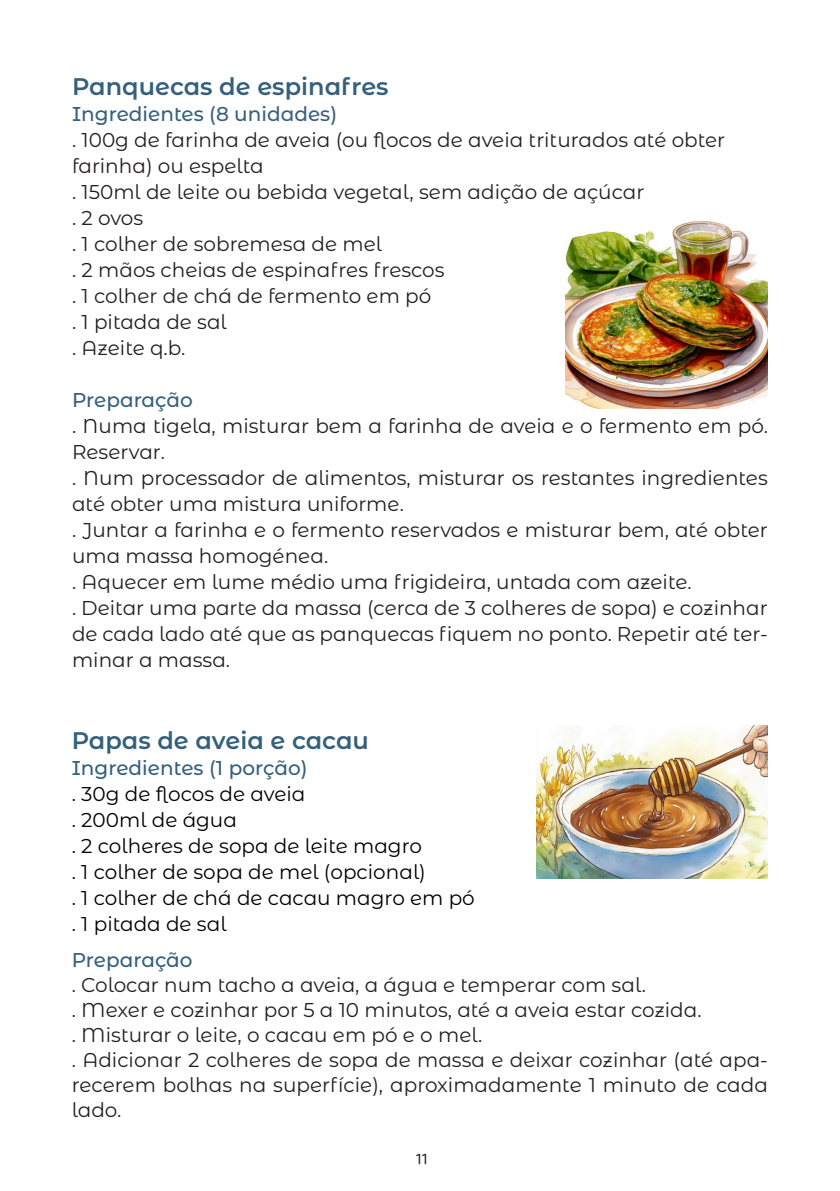
<style>
.page{position:relative;width:840px;height:1191px;background:#fff}
.page>*{position:absolute;margin:0;border:0;box-sizing:border-box;transform-origin:0 0}
.t1{font:600 24px "Montserrat Alternates";color:#35607d}
.t2{font:600 24px "Montserrat Alternates";color:#33607d}
.t3{font:20px/26px "Montserrat Alternates";color:#231f20}
.t4{font:20px "Montserrat Alternates";color:#000}
.t5{font:500 20px "Montserrat Alternates";color:#35607d}
.t6{font:500 20px "Montserrat Alternates";color:#33607d}
.t7{font:16px "Baloo 2";color:#231f20}
.s1{color:#39607f}
</style>
<div class="page">
<img style="left:536px;top:726px;width:231px;height:152px">
<img style="left:565px;top:220px;width:202px;height:188px">
<p class="t1" style="left:72px;top:70px;width:318px">Panquecas de espinafres</p>
<p class="t5" style="left:72px;top:100px;width:266px">Ingredientes <span class="s1">(8 unidades)</span></p>
<p class="t3" style="left:72px;top:126px;width:654px">. 100g de farinha de aveia (ou flocos de aveia triturados até obter farinha) ou espelta</p>
<p class="t3" style="left:72px;top:178px;width:573px">. 150ml de leite ou bebida vegetal, sem adição de açúcar</p>
<p class="t3" style="left:72px;top:204px;width:73px">. 2 ovos</p>
<p class="t3" style="left:72px;top:230px;width:311px">. 1 colher de sobremesa de mel</p>
<p class="t3" style="left:72px;top:256px;width:374px">. 2 mãos cheias de espinafres frescos</p>
<p class="t3" style="left:72px;top:282px;width:360px">. 1 colher de chá de fermento em pó</p>
<p class="t3" style="left:72px;top:308px;width:156px">. 1 pitada de sal</p>
<p class="t3" style="left:72px;top:334px;width:115px">. Azeite q.b.</p>
<p class="t5" style="left:72px;top:386px;width:122px">Preparação</p>
<p class="t3" style="left:72px;top:412px;width:697px">. Numa tigela, misturar bem a farinha de aveia e o fermento em pó.<br>Reservar.</p>
<p class="t3" style="left:72px;top:464px;width:697px">. Num processador de alimentos, misturar os restantes ingredientes até obter uma mistura uniforme.</p>
<p class="t3" style="left:72px;top:516px;width:696px">. Juntar a farinha e o fermento reservados e misturar bem, até obter uma massa homogénea.</p>
<p class="t3" style="left:72px;top:568px;width:620px">. Aquecer em lume médio uma frigideira, untada com azeite.</p>
<p class="t3" style="left:72px;top:594px;width:697px;text-align:justify">. Deitar uma parte da massa (cerca de 3 colheres de sopa) e cozinhar de cada lado até que as panquecas fiquem no ponto. Repetir até ter&shy;minar a massa.</p>
<p class="t2" style="left:72px;top:723px;width:298px">Papas de aveia e cacau</p>
<p class="t6" style="left:72px;top:754px;width:237px">Ingredientes (1 porção)</p>
<p class="t4" style="left:72px;top:780px;width:235px">. 30g de flocos de aveia</p>
<p class="t4" style="left:72px;top:806px;width:167px">. 200ml de água</p>
<p class="t4" style="left:72px;top:832px;width:351px">. 2 colheres de sopa de leite magro</p>
<p class="t4" style="left:72px;top:858px;width:355px">. 1 colher de sopa de mel (opcional)</p>
<p class="t4" style="left:72px;top:884px;width:404px">. 1 colher de chá de cacau magro em pó</p>
<p class="t4" style="left:72px;top:910px;width:156px">. 1 pitada de sal</p>
<p class="t6" style="left:72px;top:946px;width:122px">Preparação</p>
<p class="t3" style="left:72px;top:971px;width:575px">. Colocar num tacho a aveia, a água e temperar com sal.</p>
<p class="t3" style="left:72px;top:996px;width:631px">. Mexer e cozinhar por 5 a 10 minutos, até a aveia estar cozida.</p>
<p class="t3" style="left:72px;top:1021px;width:412px">. Misturar o leite, o cacau em pó e o mel.</p>
<p class="t3" style="left:72px;top:1047px;width:697px;line-height:25px;text-align:justify">. Adicionar 2 colheres de sopa de massa e deixar cozinhar (até apa&shy;recerem bolhas na superfície), aproximadamente 1 minuto de cada lado.</p>
<p class="t7" style="left:416px;top:1147px;width:13px">11</p>
</div>
